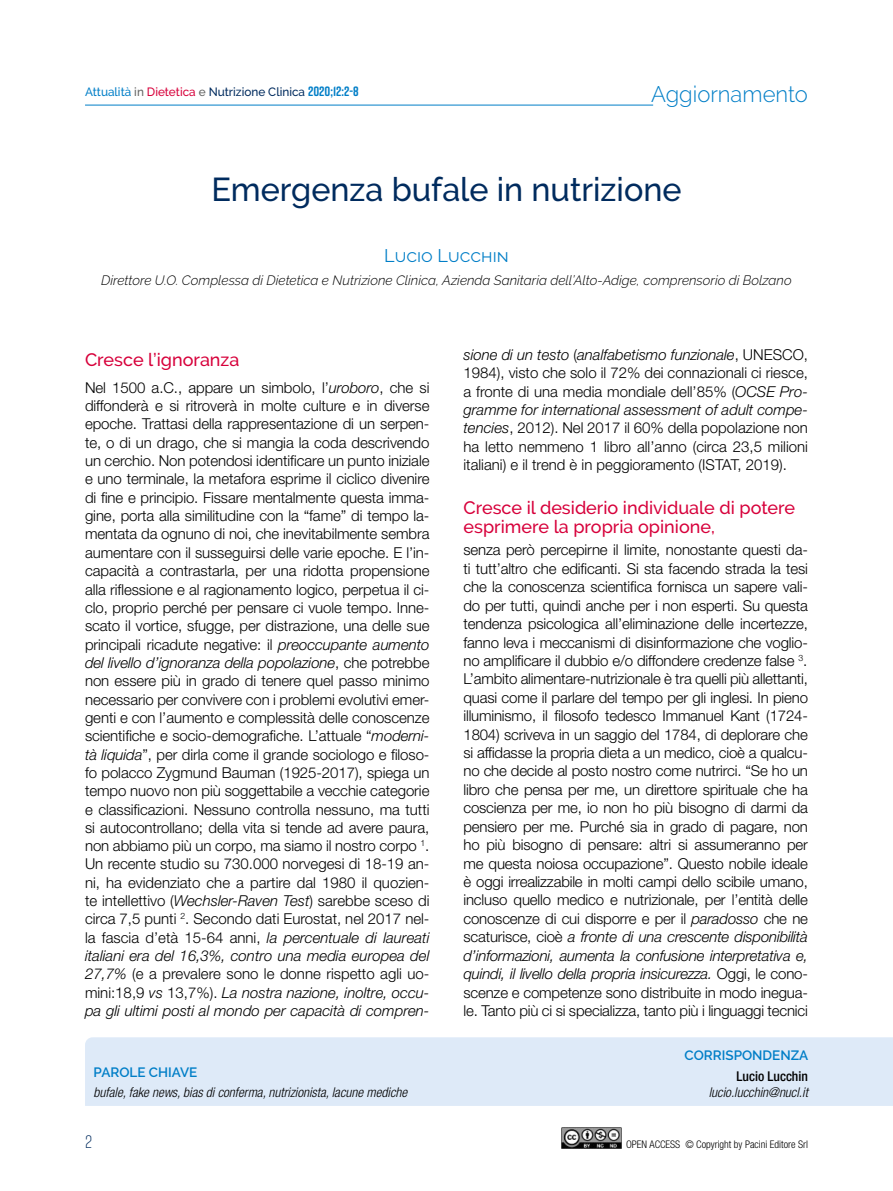
<style>
.page{position:relative;width:893px;height:1191px;background:#fff}
.page>*{position:absolute;margin:0;border:0;box-sizing:border-box;transform-origin:0 0}
.t1{font:500 33px "Raleway";color:#002b5e}
.t2{font:300 22.5px "Raleway";color:#007ec7}
.t3{font:500 18px/18.5px "Raleway";color:#d7003b}
.t4{font:18px "Raleway";color:#007ec7}
.t5{font:300 18px "Rift Soft";color:#002b5e}
.t6{font:300 15px/18.3px "Helvetica Neue LT Std";color:#000;text-align:justify}
.t7{font:italic 300 13.5px "Raleway";color:#000}
.t8{font:italic 300 condensed 13.5px "Helvetica Neue LT Std";color:#000}
.t9{font:600 13.5px "Raleway";color:#007ec7}
.t10{font:500 condensed 13.5px "Helvetica Neue LT Std";color:#000}
.t11{font:500 12px "Raleway";color:#002b5e}
.t12{font:300 condensed 10.5px "Helvetica Neue LT Std";color:#000}
.s1{color:#007ec7}
.s2{color:#626261}
.s3{color:#d7003b}
.s4{font-family:"Rift Soft";font-weight:700;font-size:13.5px;color:#007ec7}
.s5{font-style:italic}
</style>
<div class="page">
<div style="left:85px;top:1037px;width:808px;height:69px;background:#deeaf8"></div>
<hr style="left:85px;top:105px;width:568px;height:1px;background:#007ec7">
<img style="left:561px;top:1127px;width:60px;height:21px">
<p class="t11" style="left:85px;top:85px;width:275px"><span class="s1">Attualità</span> <span class="s2">in</span> <span class="s3">Dietetica</span> <span class="s2">e</span> Nutrizione Clinica <span class="s4">2020;12:2-8</span></p>
<h2 class="t2" style="left:651px;top:81px;width:158px">Aggiornamento</h2>
<h1 class="t1" style="left:211px;top:170px;width:472px">Emergenza bufale in nutrizione</h1>
<p class="t4" style="left:384px;top:245px;width:126px">Lucio Lucchin</p>
<p class="t7" style="left:101px;top:272px;width:692px">Direttore U.O. Complessa di Dietetica e Nutrizione Clinica, Azienda Sanitaria dell’Alto-Adige, comprensorio di Bolzano</p>
<p class="t3" style="left:85px;top:350px;width:156px">Cresce l’ignoranza</p>
<p class="t6" style="left:85px;top:378px;width:346px">Nel 1500 a.C., appare un simbolo, l’<span class="s5">uroboro</span>, che si diffonderà e si ritroverà in molte culture e in diverse epoche. Trattasi della rappresentazione di un serpen&shy;te, o di un drago, che si mangia la coda descrivendo un cerchio. Non potendosi identificare un punto iniziale e uno terminale, la metafora esprime il ciclico divenire di fine e principio. Fissare mentalmente questa imma&shy;gine, porta alla similitudine con la “fame” di tempo la&shy;mentata da ognuno di noi, che inevitabilmente sembra aumentare con il susseguirsi delle varie epoche. E l’in&shy;capacità a contrastarla, per una ridotta propensione alla riflessione e al ragionamento logico, perpetua il ci&shy;clo, proprio perché per pensare ci vuole tempo. Inne&shy;scato il vortice, sfugge, per distrazione, una delle sue principali ricadute negative: il <span class="s5">preoccupante aumento del livello d’ignoranza della popolazione</span>, che potrebbe non essere più in grado di tenere quel passo minimo necessario per convivere con i problemi evolutivi emer&shy;genti e con l’aumento e complessità delle conoscenze scientifiche e socio-demografiche. L’attuale “<span class="s5">moderni&shy;tà liquida</span>”, per dirla come il grande sociologo e filoso&shy;fo polacco Zygmund Bauman (1925-2017), spiega un tempo nuovo non più soggettabile a vecchie categorie e classificazioni. Nessuno controlla nessuno, ma tutti si autocontrollano; della vita si tende ad avere paura, non abbiamo più un corpo, ma siamo il nostro corpo <sup>1</sup>.<br>Un recente studio su 730.000 norvegesi di 18-19 an&shy;ni, ha evidenziato che a partire dal 1980 il quozien&shy;te intellettivo (<span class="s5">Wechsler-Raven Test</span>) sarebbe sceso di circa 7,5 punti <sup>2</sup>. Secondo dati Eurostat, nel 2017 nel&shy;la fascia d’età 15-64 anni, <span class="s5">la percentuale di laureati italiani era del 16,3%, contro una media europea del 27,7%</span> (e a prevalere sono le donne rispetto agli uo&shy;mini:18,9 <span class="s5">vs</span> 13,7%). <span class="s5">La nostra nazione, inoltre, occu&shy;pa gli ultimi posti al mondo per capacità di compren-</span></p>
<p class="t9" style="left:94px;top:1064px;width:105px">PAROLE CHIAVE</p>
<p class="t8" style="left:94px;top:1084px;width:315px">bufale, fake news, bias di conferma, nutrizionista, lacune mediche</p>
<p class="t5" style="left:85px;top:1129px;width:9px">2</p>
<p class="t6" style="left:463px;top:345px;width:346px"><span class="s5">sione di un testo</span> (<span class="s5">analfabetismo funzionale</span>, UNESCO, 1984), visto che solo il 72% dei connazionali ci riesce, a fronte di una media mondiale dell’85% (<span class="s5">OCSE Pro&shy;gramme for international assessment of adult compe&shy;tencies</span>, 2012). Nel 2017 il 60% della popolazione non ha letto nemmeno 1 libro all’anno (circa 23,5 milioni italiani) e il trend è in peggioramento (ISTAT, 2019).</p>
<p class="t3" style="left:463px;top:498px;width:333px">Cresce il desiderio individuale di potere esprimere la propria opinione,</p>
<p class="t6" style="left:463px;top:540px;width:346px">senza però percepirne il limite, nonostante questi da&shy;ti tutt’altro che edificanti. Si sta facendo strada la tesi che la conoscenza scientifica fornisca un sapere vali&shy;do per tutti, quindi anche per i non esperti. Su questa tendenza psicologica all’eliminazione delle incertezze, fanno leva i meccanismi di disinformazione che voglio&shy;no amplificare il dubbio e/o diffondere credenze false <sup>3</sup>.<br>L’ambito alimentare-nutrizionale è tra quelli più allettanti, quasi come il parlare del tempo per gli inglesi. In pieno illuminismo, il filosofo tedesco Immanuel Kant (1724- 1804) scriveva in un saggio del 1784, di deplorare che si affidasse la propria dieta a un medico, cioè a qualcu&shy;no che decide al posto nostro come nutrirci. “Se ho un libro che pensa per me, un direttore spirituale che ha coscienza per me, io non ho più bisogno di darmi da pensiero per me. Purché sia in grado di pagare, non ho più bisogno di pensare: altri si assumeranno per me questa noiosa occupazione”. Questo nobile ideale è oggi irrealizzabile in molti campi dello scibile umano, incluso quello medico e nutrizionale, per l’entità delle conoscenze di cui disporre e per il <span class="s5">paradosso</span> che ne scaturisce, cioè <span class="s5">a fronte di una crescente disponibilità d’informazioni, aumenta la confusione interpretativa e, quindi, il livello della propria insicurezza.</span> Oggi, le cono&shy;scenze e competenze sono distribuite in modo inegua&shy;le. Tanto più ci si specializza, tanto più i linguaggi tecnici</p>
<p class="t9" style="left:685px;top:1047px;width:125px">CORRISPONDENZA</p>
<p class="t10" style="left:737px;top:1068px;width:73px">Lucio Lucchin</p>
<p class="t8" style="left:709px;top:1084px;width:101px">lucio.lucchin@nucl.it</p>
<p class="t12" style="left:626px;top:1138px;width:183px">OPEN ACCESS © Copyright by Pacini Editore Srl</p>
</div>
